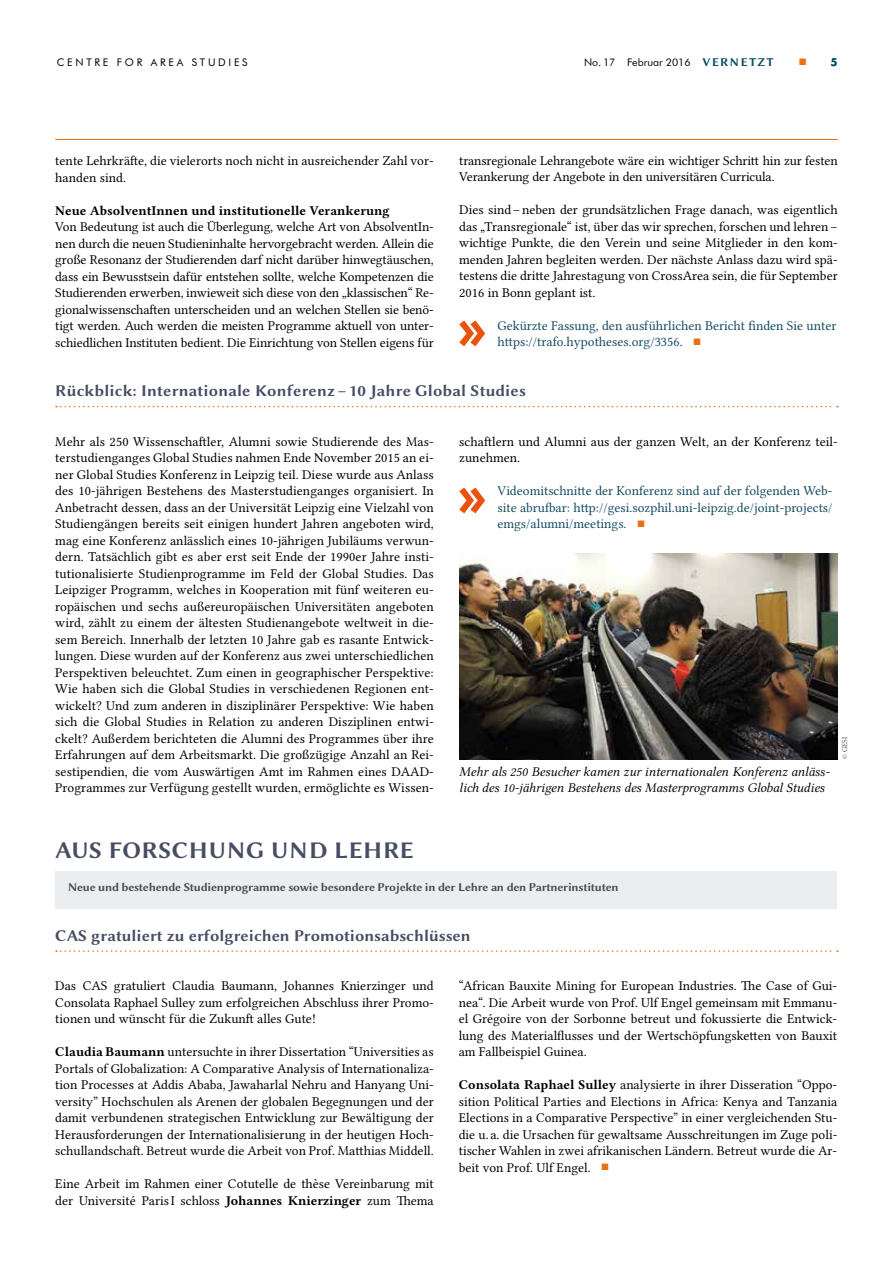
<style>
.page{position:relative;width:893px;height:1263px;background:#fff}
.page>*{position:absolute;margin:0;border:0;box-sizing:border-box;transform-origin:0 0}
.t1{font:24px "Lin Biolinum OB";letter-spacing:.015em;color:#474d63}
.t2{font:16.5px "Lin Biolinum OB";color:#474d63}
.t3{font:15px "Lin Biolinum O";color:#ed700f}
.t4{font:13.5px/16.5px "Lin Libertine O";color:#000;text-align:justify}
.t5{font:13.5px/16.5px "Lin Libertine O";color:#124c63}
.t6{font:13.5px/16.5px "Lin Libertine IO";color:#000}
.t7{font:13.5px "Lin Libertine OB";color:#000}
.t8{font:12px "Lin Biolinum OB";letter-spacing:-.02em;color:#4a4a49}
.t9{font:10.5px "Futura BT";color:#000}
.t10{font:10.5px "Futura BT";letter-spacing:.26em;color:#000}
.t11{font:7.5px "Lin Libertine O";color:#575756}
.s1{font-family:"Lin Biolinum OB";font-size:12px;color:#004d63}
.s2{font-size:15px;color:#ed700f}
.s3{font-family:"Lin Libertine OB"}
</style>
<div class="page">
<hr style="left:55px;top:139px;width:783px;height:1px;background:#ed700f">
<img style="left:459px;top:553px;width:379px;height:206px">
<svg style="left:56px;top:406px;width:782px;height:1px"></svg>
<svg style="left:459px;top:320px;width:26px;height:26px"></svg>
<svg style="left:459px;top:487px;width:26px;height:26px"></svg>
<div style="left:55px;top:871px;width:782px;height:37px;background:#eaeef1"></div>
<svg style="left:56px;top:950px;width:782px;height:2px"></svg>
<p class="t10" style="left:57px;top:56px;width:192px">CENTRE FOR AREA STUDIES</p>
<p class="t9" style="left:584px;top:56px;width:191px">No. 17 Februar 2016 <span class="s1">VERNETZT</span></p>
<p class="t3" style="left:798px;top:51px;width:41px">■ <sub>5</sub></p>
<p class="t4" style="left:55px;top:151px;width:380px">tente Lehrkräfte, die vielerorts noch nicht in ausreichender Zahl vor&shy;handen sind.</p>
<p class="t7" style="left:55px;top:201px;width:336px">Neue AbsolventInnen und institutionelle Verankerung</p>
<p class="t4" style="left:55px;top:217px;width:380px">Von Bedeutung ist auch die Überlegung, welche Art von AbsolventIn&shy;nen durch die neuen Studieninhalte hervorgebracht werden. Allein die große Resonanz der Studierenden darf nicht darüber hinwegtäuschen, dass ein Bewusstsein dafür entstehen sollte, welche Kompetenzen die Studierenden erwerben, inwieweit sich diese von den „klassischen“ Re&shy;gionalwissenschaften unterscheiden und an welchen Stellen sie benö&shy;tigt werden. Auch werden die meisten Programme aktuell von unter&shy;schiedlichen Instituten bedient. Die Einrichtung von Stellen eigens für</p>
<p class="t4" style="left:459px;top:151px;width:380px">transregionale Lehrangebote wäre ein wichtiger Schritt hin zur festen<br>Verankerung der Angebote in den universitären Curricula.</p>
<p class="t4" style="left:459px;top:200px;width:380px">Dies sind – neben der grundsätzlichen Frage danach, was eigentlich das „Transregionale“ ist, über das wir sprechen, forschen und lehren – wichtige Punkte, die den Verein und seine Mitglieder in den kom&shy;menden Jahren begleiten werden. Der nächste Anlass dazu wird spä&shy;testens die dritte Jahrestagung von CrossArea sein, die für September 2016 in Bonn geplant ist.</p>
<p class="t5" style="left:497px;top:316px;width:340px">Gekürzte Fassung, den ausführlichen Bericht finden Sie unter https://trafo.hypotheses.org/3356. <span class="s2">■</span></p>
<p class="t2" style="left:55px;top:379px;width:472px">Rückblick: Internationale Konferenz – 10 Jahre Global Studies</p>
<p class="t4" style="left:55px;top:431px;width:380px">Mehr als 250 Wissenschaftler, Alumni sowie Studierende des Mas&shy;terstudienganges Global Studies nahmen Ende November 2015 an ei&shy;ner Global Studies Konferenz in Leipzig teil. Diese wurde aus Anlass des 10-jährigen Bestehens des Masterstudienganges organisiert. In Anbetracht dessen, dass an der Universität Leipzig eine Vielzahl von Studiengängen bereits seit einigen hundert Jahren angeboten wird, mag eine Konferenz anlässlich eines 10-jährigen Jubiläums verwun&shy;dern. Tatsächlich gibt es aber erst seit Ende der 1990er Jahre insti&shy;tutionalisierte Studienprogramme im Feld der Global Studies. Das Leipziger Programm, welches in Kooperation mit fünf weiteren eu&shy;ropäischen und sechs außereuropäischen Universitäten angeboten wird, zählt zu einem der ältesten Studienangebote weltweit in die&shy;sem Bereich. Innerhalb der letzten 10 Jahre gab es rasante Entwick&shy;lungen. Diese wurden auf der Konferenz aus zwei unterschiedlichen Perspektiven beleuchtet. Zum einen in geographischer Perspektive:<br>Wie haben sich die Global Studies in verschiedenen Regionen ent&shy;wickelt? Und zum anderen in disziplinärer Perspektive: Wie haben sich die Global Studies in Relation zu anderen Disziplinen entwi&shy;ckelt? Außerdem berichteten die Alumni des Programmes über ihre Erfahrungen auf dem Arbeitsmarkt. Die großzügige Anzahl an Rei&shy;sestipendien, die vom Auswärtigen Amt im Rahmen eines DAAD-Programmes zur Verfügung gestellt wurden, ermöglichte es Wissen-</p>
<p class="t4" style="left:459px;top:431px;width:380px">schaftlern und Alumni aus der ganzen Welt, an der Konferenz teil&shy;zunehmen.</p>
<p class="t5" style="left:497px;top:481px;width:337px;text-align:justify">Videomitschnitte der Konferenz sind auf der folgenden Web&shy;site abrufbar: http://gesi.sozphil.uni-leipzig.de/joint-projects/ emgs/alumni/meetings. <span class="s2">■</span></p>
<p class="t6" style="left:459px;top:763px;width:372px">Mehr als 250 Besucher kamen zur internationalen Konferenz anläss&shy;lich des 10-jährigen Bestehens des Masterprogramms Global Studies</p>
<p class="t11" style="left:839px;top:759px;width:24px;rotate:-90deg">© GESI</p>
<h1 class="t1" style="left:55px;top:833px;width:360px">AUS FORSCHUNG UND LEHRE</h1>
<p class="t8" style="left:68px;top:878px;width:552px">Neue und bestehende Studienprogramme sowie besondere Projekte in der Lehre an den Partnerinstituten</p>
<p class="t2" style="left:55px;top:924px;width:417px">CAS gratuliert zu erfolgreichen Promotionsabschlüssen</p>
<p class="t4" style="left:55px;top:976px;width:380px">Das CAS gratuliert Claudia Baumann, Johannes Knierzinger und Consolata Raphael Sulley zum erfolgreichen Abschluss ihrer Promo&shy;tionen und wünscht für die Zukunft alles Gute!</p>
<p class="t4" style="left:55px;top:1042px;width:380px"><span class="s3">Claudia Baumann</span> untersuchte in ihrer Dissertation “Universities as Portals of Globalization: A Comparative Analysis of Internationaliza&shy;tion Processes at Addis Ababa, Jawaharlal Nehru and Hanyang Uni&shy;versity” Hochschulen als Arenen der globalen Begegnungen und der damit verbundenen strategischen Entwicklung zur Bewältigung der Herausforderungen der Internationalisierung in der heutigen Hoch&shy;schullandschaft. Betreut wurde die Arbeit von Prof. Matthias Middell.</p>
<p class="t4" style="left:55px;top:1174px;width:380px">Eine Arbeit im Rahmen einer Cotutelle de thèse Vereinbarung mit der Université Paris I schloss <span class="s3">Johannes Knierzinger</span> zum Thema</p>
<p class="t4" style="left:459px;top:976px;width:380px">“African Bauxite Mining for European Industries. The Case of Gui&shy;nea“. Die Arbeit wurde von Prof. Ulf Engel gemeinsam mit Emmanu&shy;el Grégoire von der Sorbonne betreut und fokussierte die Entwick&shy;lung des Materialflusses und der Wertschöpfungsketten von Bauxit am Fallbeispiel Guinea.</p>
<p class="t4" style="left:459px;top:1075px;width:380px"><span class="s3">Consolata Raphael Sulley</span> analysierte in ihrer Disseration “Oppo&shy;sition Political Parties and Elections in Africa: Kenya and Tanzania Elections in a Comparative Perspective” in einer vergleichenden Stu&shy;die u. a. die Ursachen für gewaltsame Ausschreitungen im Zuge poli&shy;tischer Wahlen in zwei afrikanischen Ländern. Betreut wurde die Ar&shy;beit von Prof. Ulf Engel. <span class="s2">■</span></p>
</div>
